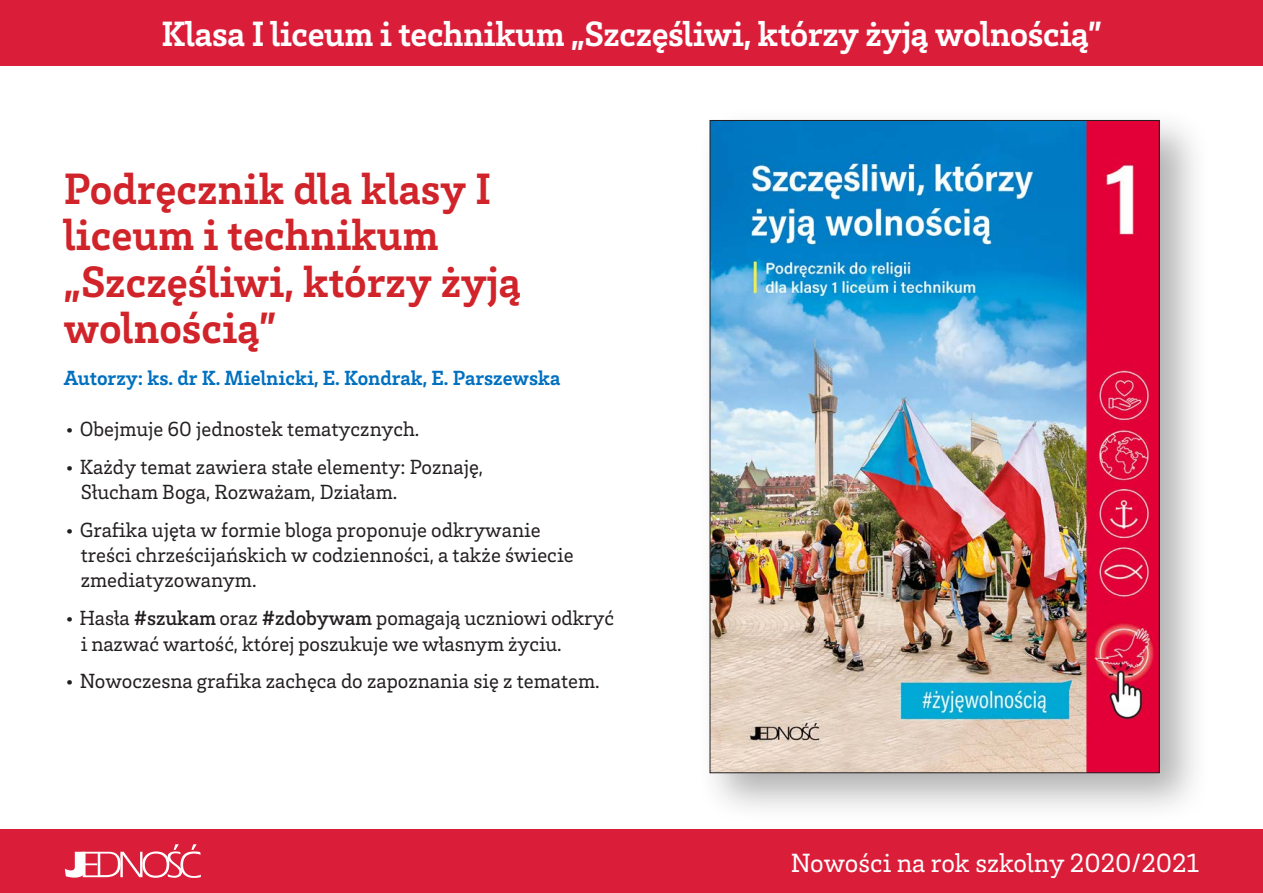
<style>
.page{position:relative;width:1263px;height:893px;background:#fff}
.page>*{position:absolute;margin:0;border:0;box-sizing:border-box;transform-origin:0 0}
.tytuł{font:700 45px/46.5px "Brix Slab";color:#d1232a}
.Tekst{font:700 36px "Brix Slab";letter-spacing:-.01em;color:#fff}
.t1{font:27px "Brix Slab";color:#fff}
.Wyliczanka{font:21px/25.2px "Brix Slab";color:#231f20}
.Redakcja{font:700 21px "Brix Slab";color:#0070c0}
.s1{font-weight:500}
</style>
<div class="page">
<div style="left:0;top:829px;width:1263px;height:64px;background:#da1e3a"></div>
<svg style="left:65px;top:844px;width:136px;height:34px"></svg>
<div style="left:0;top:0;width:1263px;height:66px;background:#da1e3a"></div>
<div style="left:697px;top:107px;width:513px;height:717px;background:#231f20;opacity:.35"></div>
<img style="left:712px;top:122px;width:445px;height:649px">
<p class="Tekst" style="left:161px;top:10px;width:942px">Klasa I liceum i technikum „Szczęśliwi, którzy żyją wolnością”</p>
<p class="tytuł" style="left:64px;top:163px;width:459px">Podręcznik dla klasy I liceum i technikum „Szczęśliwi, którzy żyją wolnością”</p>
<p class="Redakcja" style="left:64px;top:365px;width:498px">Autorzy: ks. dr K. Mielnicki, E. Kondrak, E. Parszewska</p>
<p class="Wyliczanka" style="left:64px;top:415px;width:357px">• Obejmuje 60 jednostek tematycznych.</p>
<p class="Wyliczanka" style="left:81px;top:453px;width:404px;text-indent:-17px">• Każdy temat zawiera stałe elementy: Poznaję,<br>Słucham Boga, Rozważam, Działam.</p>
<p class="Wyliczanka" style="left:81px;top:516px;width:494px;text-indent:-17px">• Grafika ujęta w formie bloga proponuje odkrywanie treści chrześcijańskich w codzienności, a także świecie zmediatyzowanym.</p>
<p class="Wyliczanka" style="left:81px;top:605px;width:535px;text-indent:-17px">• Hasła <span class="s1">#szukam</span> oraz <span class="s1">#zdobywam</span> pomagają uczniowi odkryć i nazwać wartość, której poszukuje we własnym życiu.</p>
<p class="Wyliczanka" style="left:64px;top:668px;width:537px">• Nowoczesna grafika zachęca do zapoznania się z tematem.</p>
<p class="t1" style="left:791px;top:845px;width:410px">Nowości na rok szkolny 2020/2021</p>
</div>
